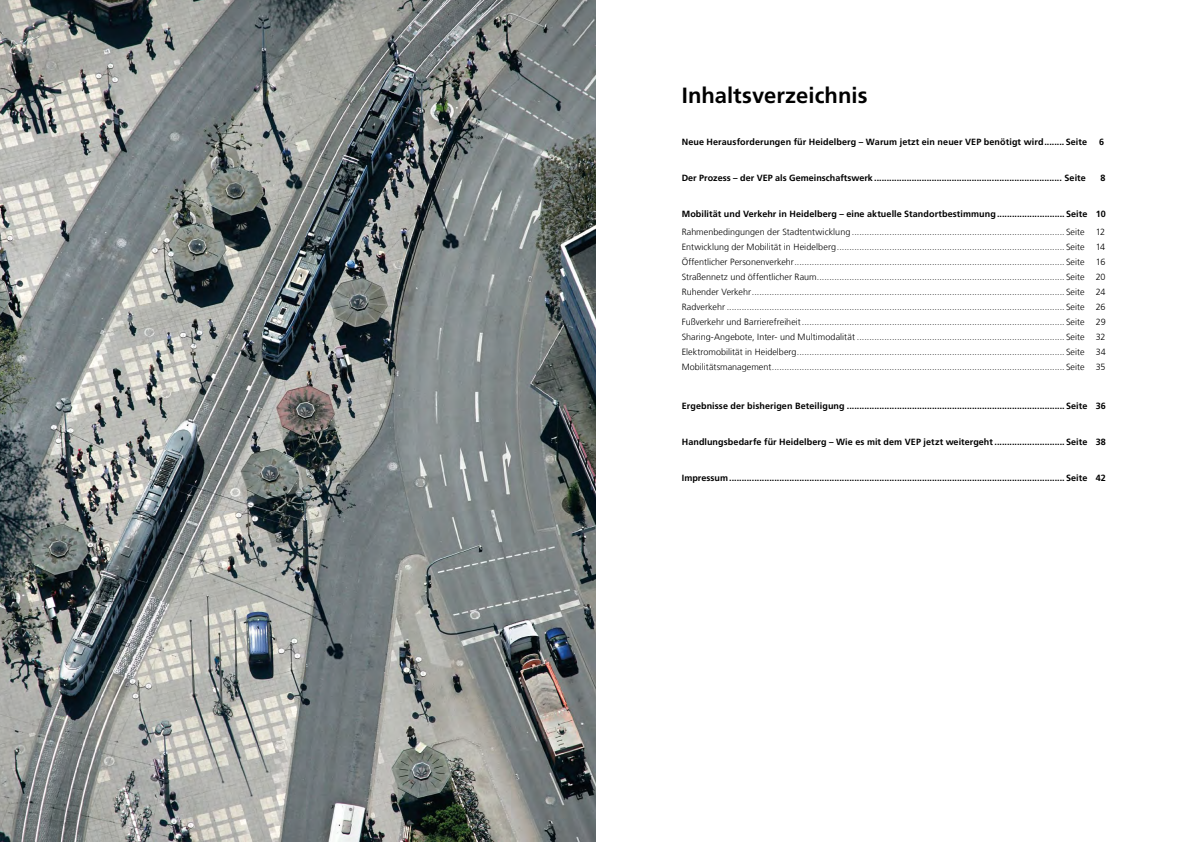
<style>
.page{position:relative;width:1191px;height:842px;background:#fff}
.page>*{position:absolute;margin:0;border:0;box-sizing:border-box;transform-origin:0 0}
.Headline_22pt_Frutig{font:700 22px "Frutiger LT Com";letter-spacing:.005em;color:#000}
.t1{font:300 9px "Frutiger LT Com";letter-spacing:.005em;color:#000}
.t2{font:700 9px "Frutiger LT Com";letter-spacing:.01em;color:#000}
.s1{color:#fff}
</style>
<div class="page">
<img style="left:0;top:0;width:595px;height:842px">
<p class="Headline_22pt_Frutig" style="left:681px;top:83px;width:187px">Inhaltsverzeichnis</p>
<p class="t2" style="left:681px;top:137px;width:424px">Neue Herausforderungen für Heidelberg – Warum jetzt ein neuer VEP benötigt wird........ Seite <span class="s1">0</span>6</p>
<p class="t2" style="left:681px;top:173px;width:425px">Der Prozess – der VEP als Gemeinschaftswerk ........................................................................... Seite <span class="s1">0</span> 8</p>
<p class="t2" style="left:681px;top:209px;width:403px">Mobilität und Verkehr in Heidelberg – eine aktuelle Standortbestimmung........................... Seite10.</p>
<p class="t2" style="left:1095px;top:209px;width:11px">10</p>
<p class="t1" style="left:681px;top:227px;width:401px">Rahmenbedingungen der Stadtentwicklung ..................................................................................... Seite12.</p>
<p class="t1" style="left:1095px;top:227px;width:11px">12</p>
<p class="t1" style="left:681px;top:242px;width:401px">Entwicklung der Mobilität in Heidelberg........................................................................................... Seite14.</p>
<p class="t1" style="left:1095px;top:242px;width:11px">14</p>
<p class="t1" style="left:681px;top:257px;width:401px">Öffentlicher Personenverkehr............................................................................................................ Seite16.</p>
<p class="t1" style="left:1095px;top:257px;width:11px">16</p>
<p class="t1" style="left:681px;top:272px;width:401px">Straßennetz und öffentlicher Raum................................................................................................... Seite20.</p>
<p class="t1" style="left:1095px;top:272px;width:11px">20</p>
<p class="t1" style="left:681px;top:287px;width:401px">Ruhender Verkehr............................................................................................................................. Seite24.</p>
<p class="t1" style="left:1095px;top:287px;width:11px">24</p>
<p class="t1" style="left:681px;top:302px;width:401px">Radverkehr ....................................................................................................................................... Seite26.</p>
<p class="t1" style="left:1095px;top:302px;width:11px">26</p>
<p class="t1" style="left:681px;top:317px;width:401px">Fußverkehr und Barrierefreiheit......................................................................................................... Seite29.</p>
<p class="t1" style="left:1095px;top:317px;width:11px">29</p>
<p class="t1" style="left:681px;top:332px;width:401px">Sharing-Angebote, Inter- und Multimodalität ................................................................................... Seite32.</p>
<p class="t1" style="left:1095px;top:332px;width:11px">32</p>
<p class="t1" style="left:681px;top:347px;width:401px">Elektromobilität in Heidelberg........................................................................................................... Seite34.</p>
<p class="t1" style="left:1095px;top:347px;width:12px">34</p>
<p class="t1" style="left:681px;top:362px;width:401px">Mobilitätsmanagement..................................................................................................................... Seite35.</p>
<p class="t1" style="left:1095px;top:362px;width:11px">35</p>
<p class="t2" style="left:681px;top:401px;width:403px">Ergebnisse der bisherigen Beteiligung ....................................................................................... Seite36.</p>
<p class="t2" style="left:1095px;top:401px;width:12px">36</p>
<p class="t2" style="left:681px;top:437px;width:403px">Handlungsbedarfe für Heidelberg – Wie es mit dem VEP jetzt weitergeht ............................ Seite38.</p>
<p class="t2" style="left:1095px;top:437px;width:12px">38</p>
<p class="t2" style="left:681px;top:473px;width:403px">Impressum...................................................................................................................................... Seite42.</p>
<p class="t2" style="left:1095px;top:473px;width:12px">42</p>
</div>
